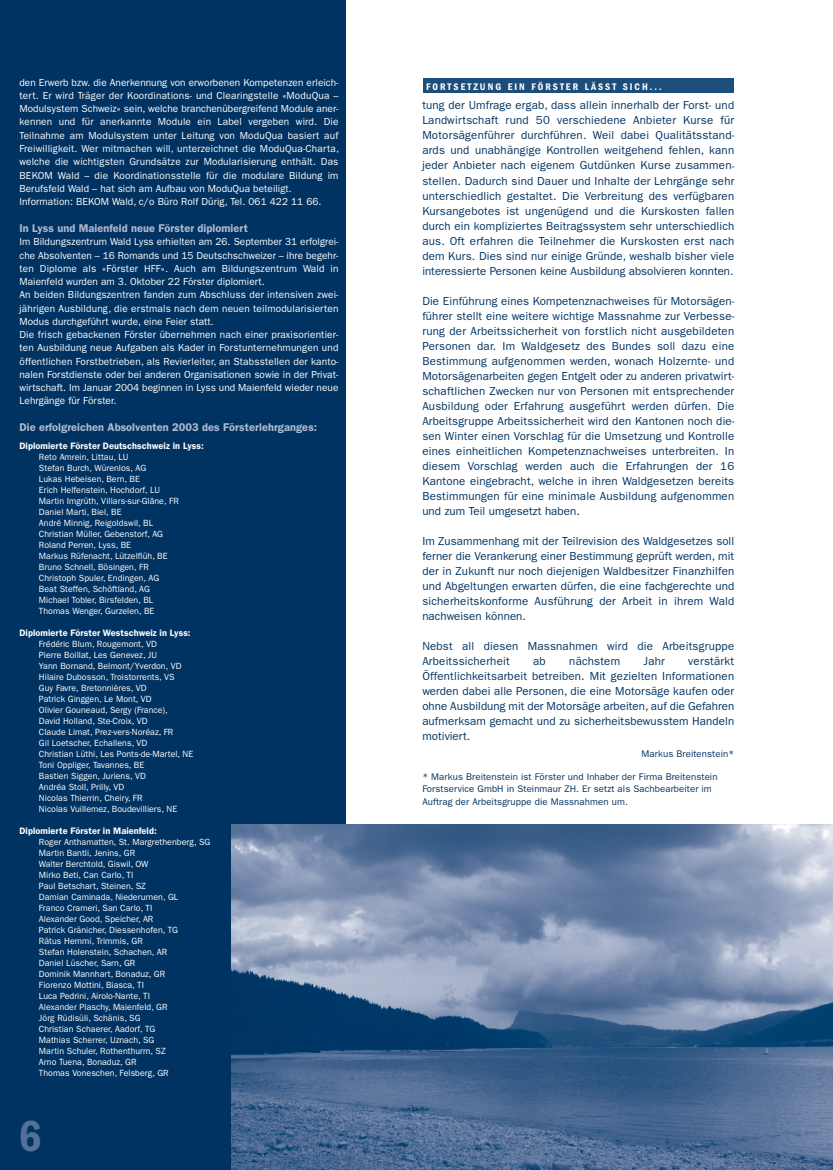
<style>
.page{position:relative;width:833px;height:1170px;background:#fff}
.page>*{position:absolute;margin:0;border:0;box-sizing:border-box;transform-origin:0 0}
.t1{font:600 condensed 45px "Franklin Gothic LT";color:#547098}
.t2{font:11.62px/15px "Franklin Gothic LT";letter-spacing:.015em;color:#003362;text-align:justify}
.t3{font:600 11.25px "Franklin Gothic LT";letter-spacing:.005em;color:#b0bad0}
.t4{font:10.25px/13.2px "Franklin Gothic LT";letter-spacing:.015em;color:#fff}
.t5{font:600 condensed 9.88px "Franklin Gothic LT";letter-spacing:.2em;color:#fff}
.t6{font:9.62px/12.5px "Franklin Gothic LT";letter-spacing:.01em;color:#003362}
.t7{font:600 9.38px "Franklin Gothic LT";letter-spacing:.005em;color:#fff}
.t8{font:9px/11px "Franklin Gothic LT";letter-spacing:.005em;color:#fff}
</style>
<div class="page">
<div style="left:0;top:0;width:345px;height:1169px;background:#003362"></div>
<img style="left:231px;top:824px;width:602px;height:345px">
<div style="left:423px;top:78px;width:311px;height:14px;background:#1c4e7b"></div>
<p class="t4" style="left:19px;top:76px;width:321px">den Erwerb bzw. die Anerkennung von erworbenen Kompetenzen erleich&shy;tert. Er wird Träger der Koordinations- und Clearingstelle «ModuQua – Modulsystem Schweiz» sein, welche branchenübergreifend Module aner&shy;kennen und für anerkannte Module ein Label vergeben wird. Die Teilnahme am Modulsystem unter Leitung von ModuQua basiert auf Freiwilligkeit. Wer mitmachen will, unterzeichnet die ModuQua-Charta, welche die wichtigsten Grundsätze zur Modularisierung enthält. Das BEKOM Wald – die Koordinationsstelle für die modulare Bildung im Berufsfeld Wald – hat sich am Aufbau von ModuQua beteiligt.<br>Information: BEKOM Wald, c/o Büro Rolf Dürig, Tel. 061 422 11 66.</p>
<p class="t3" style="left:19px;top:221px;width:230px">In Lyss und Maienfeld neue Förster diplomiert</p>
<p class="t4" style="left:19px;top:235px;width:321px">Im Bildungszentrum Wald Lyss erhielten am 26. September 31 erfolgrei&shy;che Absolventen – 16 Romands und 15 Deutschschweizer – ihre begehr&shy;ten Diplome als «Förster HFF». Auch am Bildungszentrum Wald in Maienfeld wurden am 3. Oktober 22 Förster diplomiert.<br>An beiden Bildungszentren fanden zum Abschluss der intensiven zwei&shy;jährigen Ausbildung, die erstmals nach dem neuen teilmodularisierten Modus durchgeführt wurde, eine Feier statt.<br>Die frisch gebackenen Förster übernehmen nach einer praxisorientier&shy;ten Ausbildung neue Aufgaben als Kader in Forstunternehmungen und öffentlichen Forstbetrieben, als Revierleiter, an Stabsstellen der kanto&shy;nalen Forstdienste oder bei anderen Organisationen sowie in der Privat&shy;wirtschaft. Im Januar 2004 beginnen in Lyss und Maienfeld wieder neue Lehrgänge für Förster.</p>
<p class="t3" style="left:19px;top:421px;width:299px">Die erfolgreichen Absolventen 2003 des Försterlehrganges:</p>
<p class="t7" style="left:19px;top:440px;width:186px">Diplomierte Förster Deutschschweiz in Lyss:</p>
<p class="t8" style="left:39px;top:451px;width:141px">Reto Amrein, Littau, LU<br>Stefan Burch, Würenlos, AG<br>Lukas Hebeisen, Bern, BE<br>Erich Helfenstein, Hochdorf, LU<br>Martin Imgrüth, Villars-sur-Glâne, FR<br>Daniel Marti, Biel, BE<br>André Minnig, Reigoldswil, BL<br>Christian Müller, Gebenstorf, AG<br>Roland Perren, Lyss, BE<br>Markus Rüfenacht, Lützelflüh, BE<br>Bruno Schnell, Bösingen, FR<br>Christoph Spuler, Endingen, AG<br>Beat Steffen, Schöftland, AG<br>Michael Tobler, Birsfelden, BL<br>Thomas Wenger, Gurzelen, BE</p>
<p class="t7" style="left:19px;top:627px;width:173px">Diplomierte Förster Westschweiz in Lyss:</p>
<p class="t8" style="left:39px;top:638px;width:156px">Frédéric Blum, Rougemont, VD<br>Pierre Boillat, Les Genevez, JU<br>Yann Bornand, Belmont/Yverdon, VD<br>Hilaire Dubosson, Troistorrents, VS<br>Guy Favre, Bretonnières, VD<br>Patrick Ginggen, Le Mont, VD<br>Olivier Gouneaud, Sergy (France),<br>David Holland, Ste-Croix, VD<br>Claude Limat, Prez-vers-Noréaz, FR<br>Gil Loetscher, Echallens, VD<br>Christian Lüthi, Les Ponts-de-Martel, NE<br>Toni Oppliger, Tavannes, BE<br>Bastien Siggen, Juriens, VD<br>Andréa Stoll, Prilly, VD<br>Nicolas Thierrin, Cheiry, FR<br>Nicolas Vuillemez, Boudevilliers, NE</p>
<p class="t7" style="left:19px;top:825px;width:139px">Diplomierte Förster in Maienfeld:</p>
<p class="t8" style="left:39px;top:836px;width:173px">Roger Anthamatten, St. Margrethenberg, SG<br>Martin Bantli, Jenins, GR<br>Walter Berchtold, Giswil, OW<br>Mirko Beti, Can Carlo, TI<br>Paul Betschart, Steinen, SZ<br>Damian Caminada, Niederurnen, GL<br>Franco Crameri, San Carlo, TI<br>Alexander Good, Speicher, AR<br>Patrick Gränicher, Diessenhofen, TG<br>Rätus Hemmi, Trimmis, GR<br>Stefan Holenstein, Schachen, AR<br>Daniel Lüscher, Sarn, GR<br>Dominik Mannhart, Bonaduz, GR<br>Fiorenzo Mottini, Biasca, TI<br>Luca Pedrini, Airolo-Nante, TI<br>Alexander Plaschy, Maienfeld, GR<br>Jörg Rüdisüli, Schänis, SG<br>Christian Schaerer, Aadorf, TG<br>Mathias Scherrer, Uznach, SG<br>Martin Schuler, Rothenthurm, SZ<br>Arno Tuena, Bonaduz, GR<br>Thomas Voneschen, Felsberg, GR</p>
<h1 class="t1" style="left:19px;top:1109px;width:24px">6</h1>
<p class="t5" style="left:426px;top:81px;width:237px">FORTSETZUNG EIN FÖRSTER LÄSST SICH...</p>
<p class="t2" style="left:422px;top:98px;width:313px">tung der Umfrage ergab, dass allein innerhalb der Forst- und Landwirtschaft rund 50 verschiedene Anbieter Kurse für Motorsägenführer durchführen. Weil dabei Qualitätsstand&shy;ards und unabhängige Kontrollen weitgehend fehlen, kann jeder Anbieter nach eigenem Gutdünken Kurse zusammen&shy;stellen. Dadurch sind Dauer und Inhalte der Lehrgänge sehr unterschiedlich gestaltet. Die Verbreitung des verfügbaren Kursangebotes ist ungenügend und die Kurskosten fallen durch ein kompliziertes Beitragssystem sehr unterschiedlich aus. Oft erfahren die Teilnehmer die Kurskosten erst nach dem Kurs. Dies sind nur einige Gründe, weshalb bisher viele interessierte Personen keine Ausbildung absolvieren konnten.</p>
<p class="t2" style="left:422px;top:293px;width:313px">Die Einführung eines Kompetenznachweises für Motorsägen&shy;führer stellt eine weitere wichtige Massnahme zur Verbesse&shy;rung der Arbeitssicherheit von forstlich nicht ausgebildeten Personen dar. Im Waldgesetz des Bundes soll dazu eine Bestimmung aufgenommen werden, wonach Holzernte- und Motorsägenarbeiten gegen Entgelt oder zu anderen privatwirt&shy;schaftlichen Zwecken nur von Personen mit entsprechender Ausbildung oder Erfahrung ausgeführt werden dürfen. Die Arbeitsgruppe Arbeitssicherheit wird den Kantonen noch die&shy;sen Winter einen Vorschlag für die Umsetzung und Kontrolle eines einheitlichen Kompetenznachweises unterbreiten. In diesem Vorschlag werden auch die Erfahrungen der 16<br>Kantone eingebracht, welche in ihren Waldgesetzen bereits Bestimmungen für eine minimale Ausbildung aufgenommen und zum Teil umgesetzt haben.</p>
<p class="t2" style="left:422px;top:533px;width:313px">Im Zusammenhang mit der Teilrevision des Waldgesetzes soll ferner die Verankerung einer Bestimmung geprüft werden, mit der in Zukunft nur noch diejenigen Waldbesitzer Finanzhilfen und Abgeltungen erwarten dürfen, die eine fachgerechte und sicherheitskonforme Ausführung der Arbeit in ihrem Wald nachweisen können.</p>
<p class="t2" style="left:422px;top:638px;width:313px">Nebst all diesen Massnahmen wird die Arbeitsgruppe<br>Arbeitssicherheit</p>
<p class="t2" style="left:422px;top:653px;width:313px;text-indent:266px">verstärkt Öffentlichkeitsarbeit betreiben. Mit gezielten Informationen werden dabei alle Personen, die eine Motorsäge kaufen oder ohne Ausbildung mit der Motorsäge arbeiten, auf die Gefahren aufmerksam gemacht und zu sicherheitsbewusstem Handeln motiviert.</p>
<p class="t6" style="left:641px;top:747px;width:94px">Markus Breitenstein*</p>
<p class="t6" style="left:422px;top:770px;width:297px">* Markus Breitenstein ist Förster und Inhaber der Firma Breitenstein<br>Forstservice GmbH in Steinmaur ZH. Er setzt als Sachbearbeiter im<br>Auftrag der Arbeitsgruppe die Massnahmen um.</p>
<p class="t2" style="left:533px;top:653px;width:14px">ab</p>
<p class="t2" style="left:569px;top:653px;width:52px">nächstem</p>
<p class="t2" style="left:643px;top:653px;width:23px">Jahr</p>
</div>
